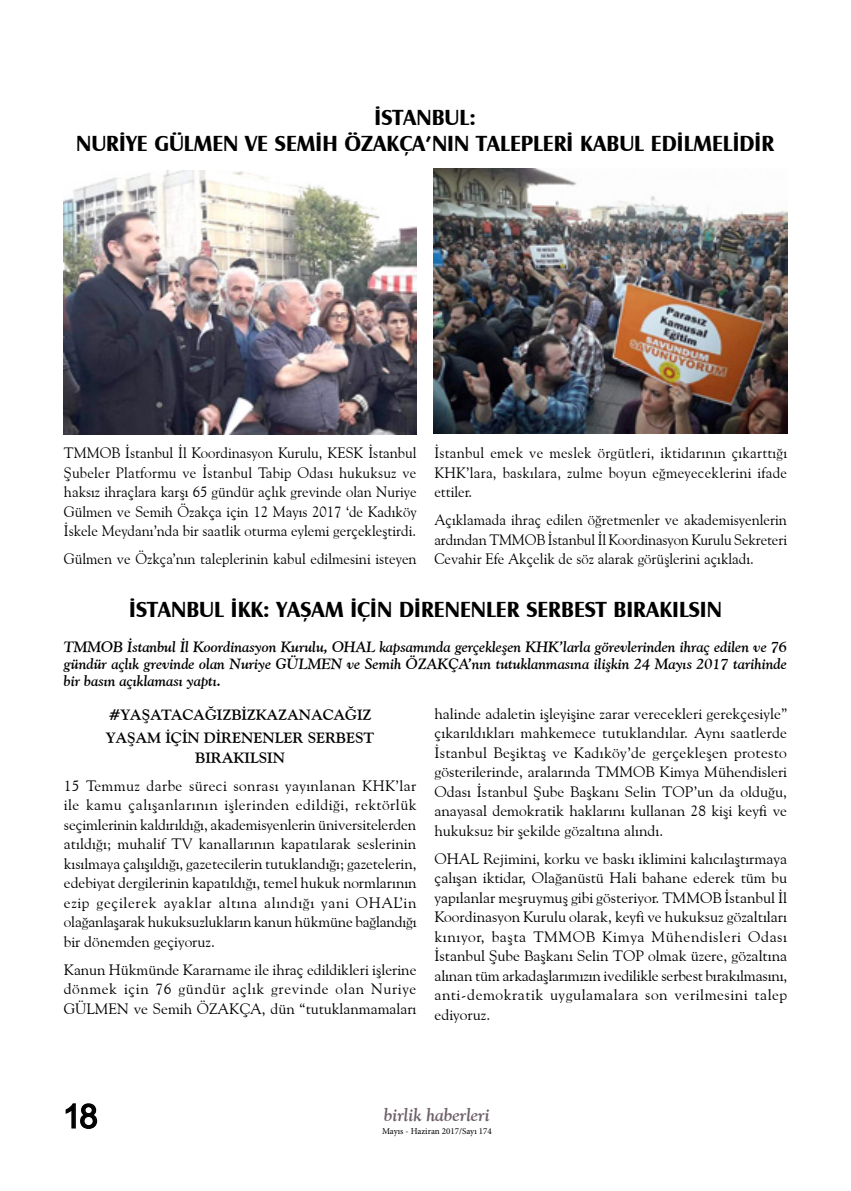
<style>
.page{position:relative;width:851px;height:1191px;background:#fff}
.page>*{position:absolute;margin:0;border:0;box-sizing:border-box;transform-origin:0 0}
.t1{font:33px "Arial";color:#000}
.t2{font:700 22.5px/25.5px "Castle T";color:#000;text-align:center}
.t3{font:italic 700 18px "Goudy Old Style BT";color:#6e6169}
.t4{font:15px/19.5px "Goudy Old Style BT";color:#000;text-align:justify}
.t5{font:15px/19.5px "Goudy Old Style BT";color:#000;text-align:justify;scale:1.04 1}
.t6{font:italic 700 15px/17.2px "Goudy Old Style BT";color:#000;text-align:justify}
.t7{font:700 15px/23.7px "Goudy Old Style BT";color:#000}
.t8{font:9px "Minion Pro";color:#000}
</style>
<div class="page">
<svg style="left:65px;top:1103px;width:33px;height:26px"></svg>
<img style="left:433px;top:168px;width:354px;height:266px">
<img style="left:64px;top:170px;width:352px;height:265px">
<h2 class="t2" style="left:76px;top:104px;width:699px">İSTANBUL:<br>NURİYE GÜLMEN VE SEMİH ÖZAKÇA’NIN TALEPLERİ KABUL EDİLMELİDİR</h2>
<p class="t4" style="left:64px;top:443px;width:354px">TMMOB İstanbul İl Koordinasyon Kurulu, KESK İstanbul Şubeler Platformu ve İstanbul Tabip Odası hukuksuz ve haksız ihraçlara karşı 65 gündür açlık grevinde olan Nuriye Gülmen ve Semih Özakça için 12 Mayıs 2017 ‘de Kadıköy İskele Meydanı’nda bir saatlik oturma eylemi gerçekleştirdi.</p>
<p class="t4" style="left:64px;top:549px;width:354px">Gülmen ve Özkça’nın taleplerinin kabul edilmesini isteyen</p>
<p class="t4" style="left:434px;top:443px;width:354px">İstanbul emek ve meslek örgütleri, iktidarının çıkarttığı KHK’lara, baskılara, zulme boyun eğmeyeceklerini ifade ettiler.</p>
<p class="t4" style="left:434px;top:510px;width:354px">Açıklamada ihraç edilen öğretmenler ve akademisyenlerin ardından TMMOB İstanbul İl Koordinasyon Kurulu Sekreteri Cevahir Efe Akçelik de söz alarak görüşlerini açıkladı.</p>
<h2 class="t2" style="left:129px;top:596px;width:594px">İSTANBUL İKK: YAŞAM İÇİN DİRENENLER SERBEST BIRAKILSIN</h2>
<p class="t6" style="left:64px;top:638px;width:724px">TMMOB İstanbul İl Koordinasyon Kurulu, OHAL kapsamında gerçekleşen KHK’larla görevlerinden ihraç edilen ve 76 gündür açlık grevinde olan Nuriye GÜLMEN ve Semih ÖZAKÇA’nın tutuklanmasına ilişkin 24 Mayıs 2017 tarihinde bir basın açıklaması yaptı.</p>
<p class="t7" style="left:106px;top:702px;width:270px">#YAŞATACAĞIZBİZKAZANACAĞIZ<br>YAŞAM İÇİN DİRENENLER SERBEST</p>
<p class="t7" style="left:195px;top:745px;width:91px">BIRAKILSIN</p>
<p class="t4" style="left:64px;top:775px;width:354px">15 Temmuz darbe süreci sonrası yayınlanan KHK’lar ile kamu çalışanlarının işlerinden edildiği, rektörlük seçimlerinin kaldırıldığı, akademisyenlerin üniversitelerden atıldığı; muhalif TV kanallarının kapatılarak seslerinin kısılmaya çalışıldığı, gazetecilerin tutuklandığı; gazetelerin, edebiyat dergilerinin kapatıldığı, temel hukuk normlarının ezip geçilerek ayaklar altına alındığı yani OHAL’in olağanlaşarak hukuksuzlukların kanun hükmüne bağlandığı bir dönemden geçiyoruz.</p>
<p class="t4" style="left:64px;top:959px;width:354px">Kanun Hükmünde Kararname ile ihraç edildikleri işlerine dönmek için 76 gündür açlık grevinde olan Nuriye GÜLMEN ve Semih ÖZAKÇA, dün “tutuklanmamaları</p>
<p class="t5" style="left:434px;top:703px;width:340px">halinde adaletin işleyişine zarar verecekleri gerekçesiyle” çıkarıldıkları mahkemece tutuklandılar. Aynı saatlerde İstanbul Beşiktaş ve Kadıköy’de gerçekleşen protesto gösterilerinde, aralarında TMMOB Kimya Mühendisleri Odası İstanbul Şube Başkanı Selin TOP’un da olduğu, anayasal demokratik haklarını kullanan 28 kişi keyfi ve hukuksuz bir şekilde gözaltına alındı.</p>
<p class="t5" style="left:434px;top:848px;width:341px">OHAL Rejimini, korku ve baskı iklimini kalıcılaştırmaya çalışan iktidar, Olağanüstü Hali bahane ederek tüm bu yapılanlar meşruymuş gibi gösteriyor. TMMOB İstanbul İl Koordinasyon Kurulu olarak, keyfi ve hukuksuz gözaltıları kınıyor, başta TMMOB Kimya Mühendisleri Odası İstanbul Şube Başkanı Selin TOP olmak üzere, gözaltına alınan tüm arkadaşlarımızın ivedilikle serbest bırakılmasını, anti-demokratik uygulamalara son verilmesini talep ediyoruz.</p>
<h1 class="t1" style="left:63px;top:1094px;width:37px">18</h1>
<p class="t3" style="left:384px;top:1103px;width:107px">birlik haberleri</p>
<p class="t8" style="left:382px;top:1125px;width:111px">Mayıs - Haziran 2017/Sayı 174</p>
</div>
